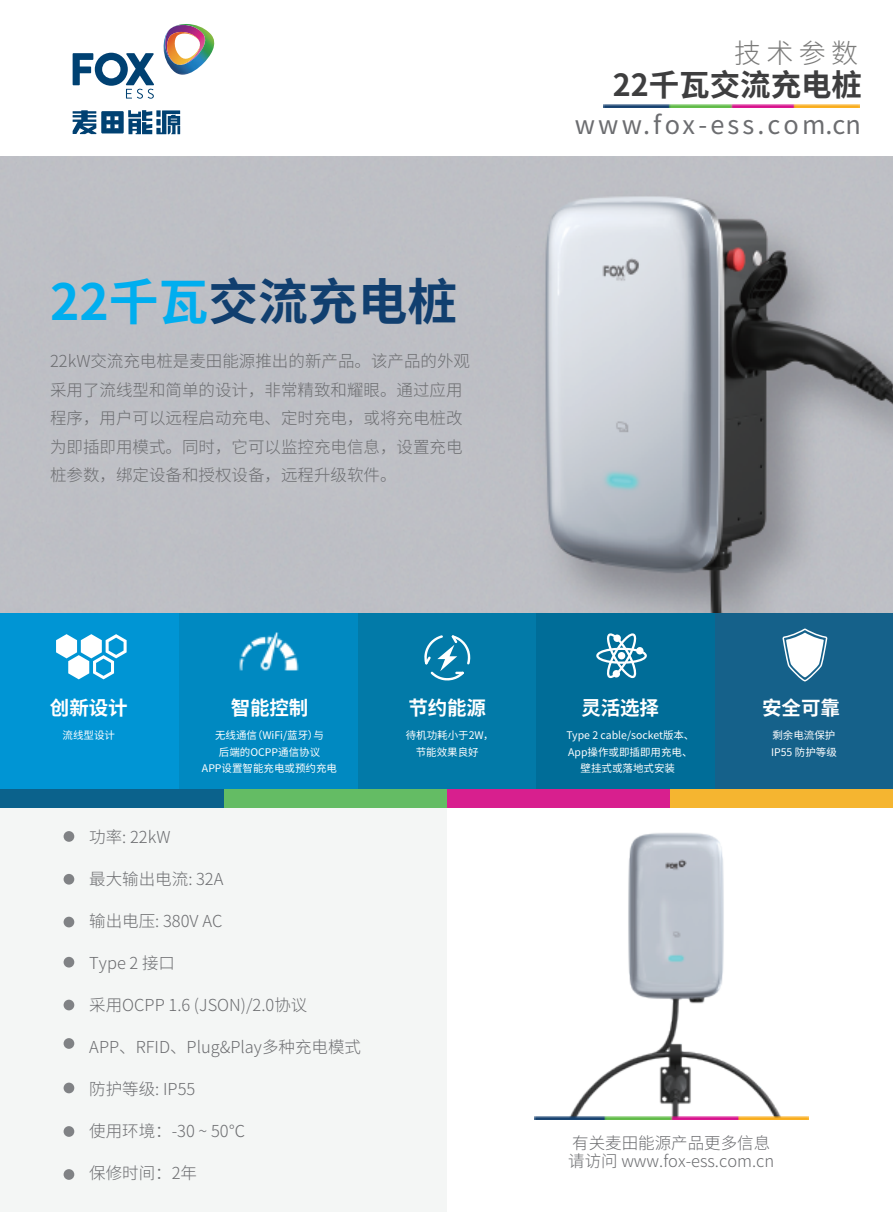
<style>
.page{position:relative;width:893px;height:1212px;background:#fff}
.page>*{position:absolute;margin:0;border:0;box-sizing:border-box;transform-origin:0 0}
.t1{font:700 49.8px "Source Han Sans CN";color:#113f6f}
.t2{font:700 30.45px "Source Han Sans CN";color:#3e3e3f}
.t3{font:300 27px "Source Han Sans CN";color:#7b7b7a}
.t4{font:25.35px "Source Han Sans CN";letter-spacing:.125em;color:#6c6d70}
.t5{font:700 19.5px "Source Han Sans CN";letter-spacing:-.005em;color:#fff}
.t6{font:300 16.5px/28.5px "Source Han Sans CN";color:#6c6d70}
.t7{font:10.5px/16.5px "Source Han Sans CN";color:#fff;text-align:center}
.s1{color:#00aeef}
</style>
<div class="page">
<img style="left:0;top:157px;width:893px;height:464px">
<img style="left:550px;top:807px;width:252px;height:309px">
<img style="left:604px;top:104px;width:255px;height:3px">
<img style="left:534px;top:1116px;width:274px;height:4px">
<div style="left:0;top:800px;width:446px;height:412px;background:#f4f6f5"></div>
<div style="left:64px;top:831px;width:10px;height:11px;background:#808285;border-radius:50%"></div>
<div style="left:64px;top:874px;width:10px;height:10px;background:#808285;border-radius:50%"></div>
<div style="left:64px;top:917px;width:10px;height:10px;background:#808285;border-radius:50%"></div>
<div style="left:64px;top:957px;width:10px;height:10px;background:#808285;border-radius:50%"></div>
<div style="left:64px;top:1000px;width:10px;height:10px;background:#808285;border-radius:50%"></div>
<div style="left:64px;top:1038px;width:10px;height:11px;background:#808285;border-radius:50%"></div>
<div style="left:64px;top:1126px;width:10px;height:11px;background:#808285;border-radius:50%"></div>
<div style="left:64px;top:1169px;width:10px;height:11px;background:#808285;border-radius:50%"></div>
<div style="left:64px;top:1082px;width:10px;height:11px;background:#808285;border-radius:50%"></div>
<div style="left:0;top:613px;width:179px;height:176px;background:#0095d4"></div>
<div style="left:179px;top:613px;width:179px;height:176px;background:#0089c1"></div>
<div style="left:358px;top:613px;width:178px;height:176px;background:#027aa8"></div>
<div style="left:537px;top:613px;width:178px;height:176px;background:#006d98"></div>
<div style="left:715px;top:613px;width:178px;height:176px;background:#15618a"></div>
<div style="left:0;top:789px;width:224px;height:18px;background:#0b628c"></div>
<div style="left:224px;top:789px;width:223px;height:18px;background:#64bc64"></div>
<div style="left:447px;top:789px;width:224px;height:18px;background:#d81f8e"></div>
<div style="left:671px;top:789px;width:222px;height:18px;background:#f5b530"></div>
<svg style="left:56px;top:634px;width:71px;height:45px"></svg>
<svg style="left:596px;top:633px;width:51px;height:45px"></svg>
<svg style="left:782px;top:628px;width:45px;height:53px"></svg>
<img style="left:239px;top:632px;width:60px;height:39px">
<svg style="left:424px;top:635px;width:47px;height:46px"></svg>
<svg style="left:73px;top:53px;width:81px;height:46px"></svg>
<svg style="left:73px;top:110px;width:107px;height:24px"></svg>
<img style="left:163px;top:24px;width:52px;height:51px">
<h3 class="t3" style="left:734px;top:38px;width:126px">技术参数</h3>
<h2 class="t2" style="left:613px;top:68px;width:251px">22千瓦交流充电桩</h2>
<h1 class="t1" style="left:50px;top:274px;width:409px"><span class="s1">22千瓦</span>交流充电桩</h1>
<p class="t6" style="left:50px;top:347px;width:421px">22kW交流充电桩是麦田能源推出的新产品。该产品的外观采用了流线型和简单的设计，非常精致和耀眼。通过应用程序，用户可以远程启动充电、定时充电，或将充电桩改为即插即用模式。同时，它可以监控充电信息，设置充电桩参数，绑定设备和授权设备，远程升级软件。</p>
<h3 class="t4" style="left:575px;top:110px;width:288px">www.fox-ess.com.cn</h3>
<p class="t5" style="left:50px;top:696px;width:79px">创新设计</p>
<p class="t5" style="left:231px;top:696px;width:79px">智能控制</p>
<p class="t5" style="left:581px;top:696px;width:79px">灵活选择</p>
<p class="t5" style="left:762px;top:696px;width:79px">安全可靠</p>
<p class="t7" style="left:406px;top:727px;width:89px">待机功耗小于2W，节能效果良好</p>
<p class="t5" style="left:408px;top:696px;width:79px">节约能源</p>
<p class="t7" style="left:63px;top:727px;width:54px">流线型设计</p>
<p class="t7" style="left:202px;top:727px;width:137px">无线通信（WiFi/蓝牙）与<br>后端的OCPP通信协议<br>APP设置智能充电或预约充电</p>
<p class="t7" style="left:566px;top:727px;width:130px">Type 2 cable/socket版本、<br>App操作或即插即用充电、壁挂式或落地式安装</p>
<p class="t7" style="left:771px;top:727px;width:67px;text-align:left">剩余电流保护<br>IP55 防护等级</p>
<p class="t6" style="left:89px;top:823px;width:83px">功率: 22kW</p>
<p class="t6" style="left:89px;top:865px;width:136px">最大输出电流: 32A</p>
<p class="t6" style="left:89px;top:907px;width:135px">输出电压: 380V AC</p>
<p class="t6" style="left:89px;top:949px;width:87px">Type 2 接口</p>
<p class="t6" style="left:89px;top:991px;width:220px">采用OCPP 1.6 (JSON)/2.0协议</p>
<p class="t6" style="left:89px;top:1033px;width:273px">APP、RFID、Plug&amp;Play多种充电模式</p>
<p class="t6" style="left:89px;top:1075px;width:108px">防护等级: IP55</p>
<p class="t6" style="left:89px;top:1117px;width:157px">使用环境：-30 ~ 50℃</p>
<p class="t6" style="left:89px;top:1159px;width:109px">保修时间：2年</p>
<p class="t6" style="left:568px;top:1134px;width:208px;line-height:18px">有关麦田能源产品更多信息请访问 www.fox-ess.com.cn</p>
</div>
